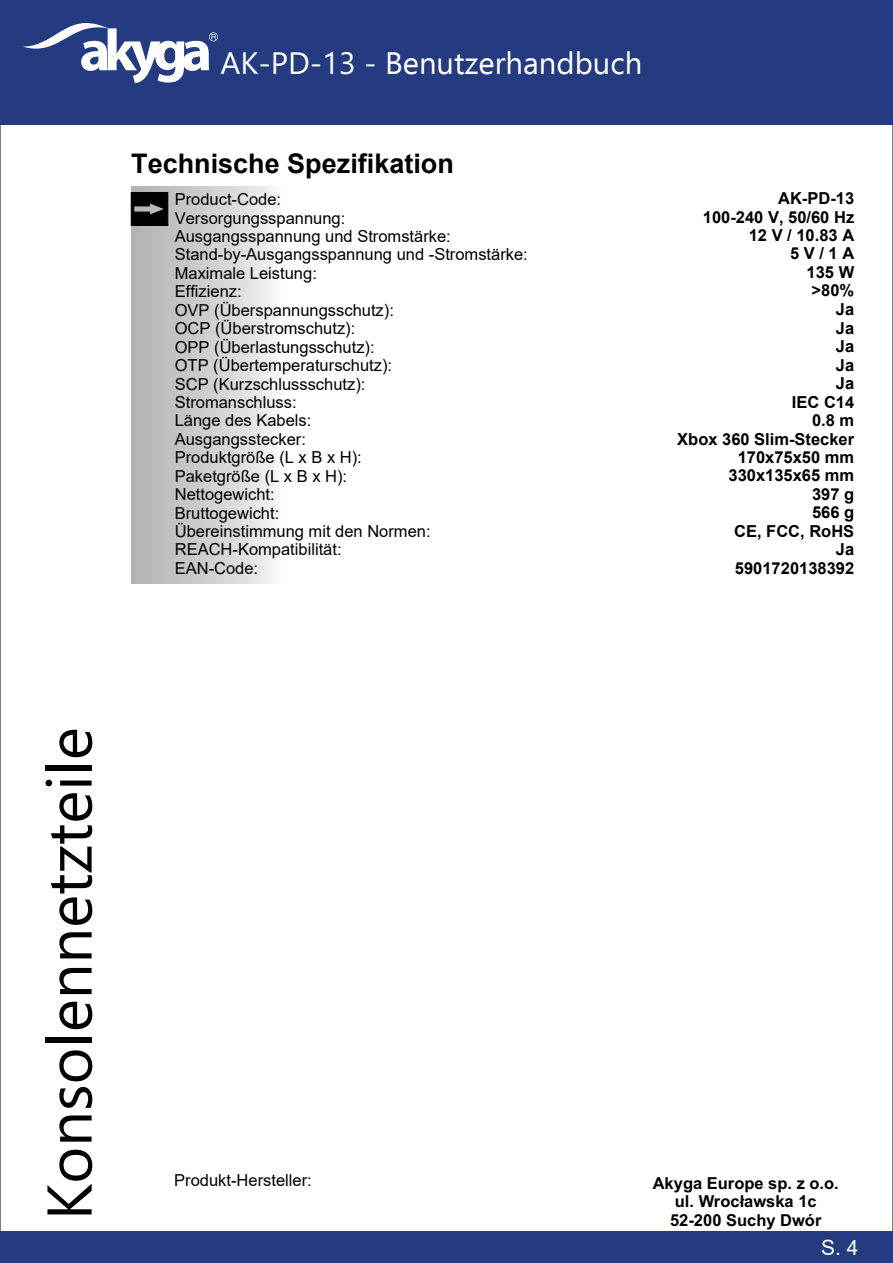
<style>
.page{position:relative;width:893px;height:1263px;background:#fff}
.page>*{position:absolute;margin:0;border:0;box-sizing:border-box;transform-origin:0 0}
.t1{font:63px "Ebrima";color:#020202}
.t2{font:31.05px "Ebrima";color:#fff}
.t3{font:700 27px "Arial";color:#000}
.t4{font:21px "Arial";color:#fff}
.t5{font:16.5px/18.5px "Arial";color:#000}
.t6{font:700 16.5px/18.5px "Arial";color:#000;text-align:right}
.t7{font:700 16.5px/18.5px "Arial";color:#000;text-align:center}
.s1{font-style:inherit}
</style>
<div class="page">
<div style="left:0;top:0;width:893px;height:124px;background:#243b7f"></div>
<svg style="left:23px;top:23px;width:195px;height:60px"></svg>
<div style="left:0;top:1231px;width:893px;height:31px;background:#243b7f"></div>
<div style="left:131px;top:187px;width:152px;height:397px;background:linear-gradient(to right,#aeaeae,#f3f3f3)"></div>
<svg style="left:130px;top:192px;width:39px;height:34px"></svg>
<h2 class="t2" style="left:220px;top:52px;width:423px">AK-PD-13 - Benutzerhandbuch</h2>
<h3 class="t3" style="left:131px;top:144px;width:324px">Technische Spezifikation</h3>
<p class="t5" style="left:175px;top:190px;width:355px">Product-Code:<br>Versorgungsspannung:<br>Ausgangsspannung und Stromstärke:<br>Stand-by-Ausgangsspannung und -Stromstärke:<br>Maximale Leistung:<br>Effizienz:<br>OVP (Überspannungsschutz):<br>OCP (Überstromschutz):<br>OPP (Überlastungsschutz):<br>OTP (Übertemperaturschutz):<br>SCP (Kurzschlussschutz):<br>Stromanschluss:<br>Länge des Kabels:<br>Ausgangsstecker:<br>Produktgröße (L x B x H):<br>Paketgröße (L x B x H):<br>Nettogewicht:<br>Bruttogewicht:<br>Übereinstimmung mit den Normen:<br>REACH-Kompatibilität:<br>EAN-Code:</p>
<p class="t6" style="left:677px;top:189px;width:179px">AK-PD-13<br>100-240 V, 50/60 Hz<br>12 V / 10.83 A<br>5 V / 1 A<br>135 W<br>&gt;80%<br>Ja<br>Ja<br>Ja<br>Ja<br>Ja<br>IEC C14<br>0.8 m<br>Xbox 360 Slim-Stecker<br>170x75x50 mm<br>330x135x65 mm<br>397 g<br>566 g<br>CE, FCC, RoHS<br>Ja<br>5901720138392</p>
<h1 class="t1" style="left:23px;top:1220px;width:494px;rotate:-90deg">Konsolennetzteile</h1>
<p class="t5" style="left:174px;top:1171px;width:139px">Produkt-Hersteller:</p>
<p class="t7" style="left:653px;top:1175px;width:188px">Akyga Europe sp. z o.o. ul. Wrocławska 1c</p>
<p class="t7" style="left:670px;top:1212px;width:153px">52-200 Suchy Dwór</p>
<p class="t4" style="left:821px;top:1240px;width:39px"><span class="s1">S</span>. 4</p>
</div>
